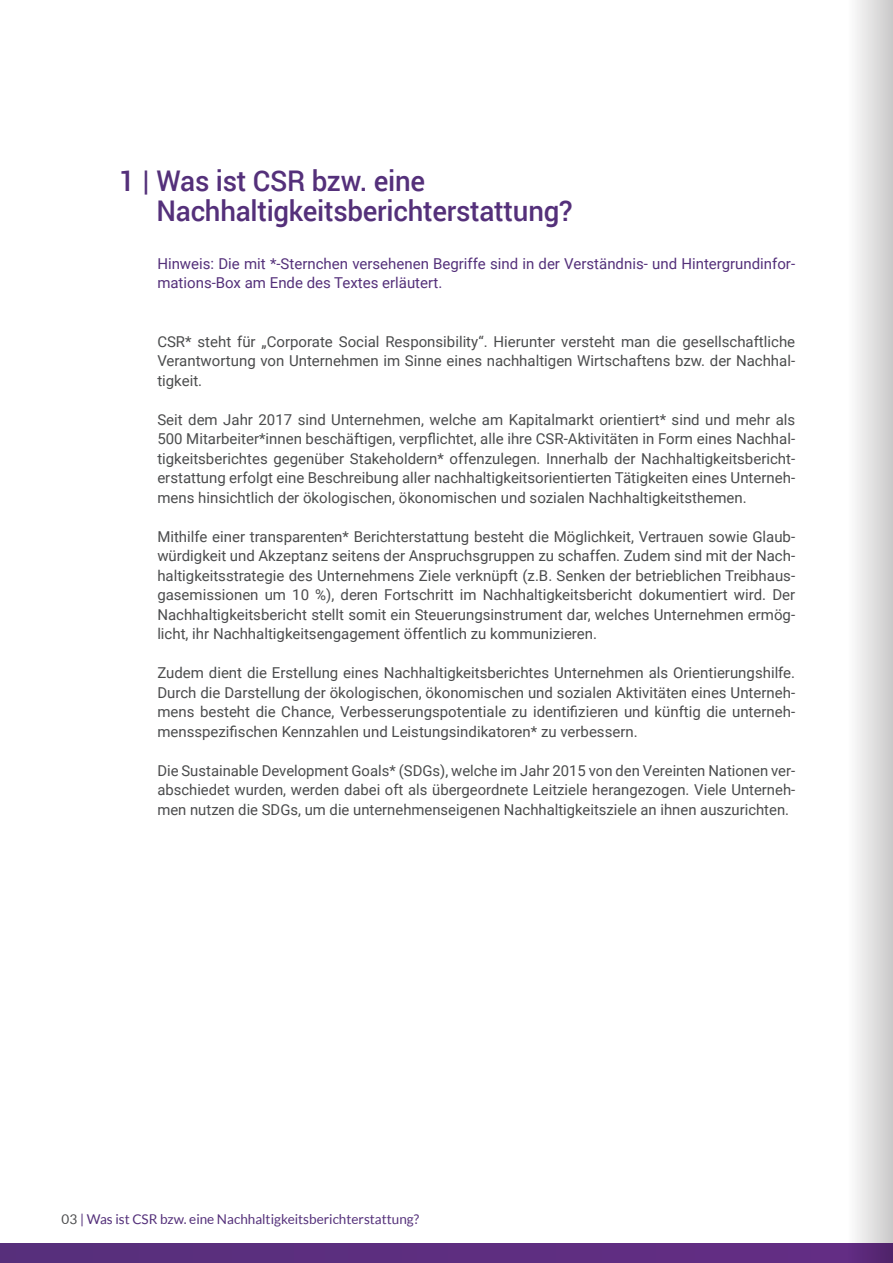
<style>
.page{position:relative;width:893px;height:1263px;background:#fff}
.page>*{position:absolute;margin:0;border:0;box-sizing:border-box;transform-origin:0 0}
.t1{font:500 28.5px/30px "Roboto";letter-spacing:-.01em;color:#54307a}
.t2{font:15px/19.5px "Roboto";color:#4b4c4d;text-align:justify}
.t3{font:15px/19.5px "Roboto";color:#54307a}
.t4{font:13.5px "Lato";color:#54307a}
.s1{color:#4b4c4d}
</style>
<div class="page">
<div style="left:0;top:1244px;width:893px;height:19px;background:#5d2e80"></div>
<div style="left:847px;top:0;width:46px;height:1263px;background:linear-gradient(to right,#fcfbfd,#c9c8c9)"></div>
<h1 class="t1" style="left:157px;top:164px;width:417px;text-indent:-38px">1 | Was ist CSR bzw. eine<br>Nachhaltigkeitsberichterstattung?</h1>
<p class="t3" style="left:157px;top:253px;width:639px">Hinweis: Die mit *-Sternchen versehenen Begriffe sind in der Verständnis- und Hintergrundinfor&shy;mations-Box am Ende des Textes erläutert.</p>
<p class="t2" style="left:157px;top:331px;width:639px">CSR* steht für „Corporate Social Responsibility“. Hierunter versteht man die gesellschaftliche Verantwortung von Unternehmen im Sinne eines nachhaltigen Wirtschaftens bzw. der Nachhal&shy;tigkeit.</p>
<p class="t2" style="left:157px;top:409px;width:639px">Seit dem Jahr 2017 sind Unternehmen, welche am Kapitalmarkt orientiert* sind und mehr als 500 Mitarbeiter*innen beschäftigen, verpflichtet, alle ihre CSR-Aktivitäten in Form eines Nachhal&shy;tigkeitsberichtes gegenüber Stakeholdern* offenzulegen. Innerhalb der Nachhaltigkeitsbericht&shy;erstattung erfolgt eine Beschreibung aller nachhaltigkeitsorientierten Tätigkeiten eines Unterneh&shy;mens hinsichtlich der ökologischen, ökonomischen und sozialen Nachhaltigkeitsthemen.</p>
<p class="t2" style="left:157px;top:526px;width:639px">Mithilfe einer transparenten* Berichterstattung besteht die Möglichkeit, Vertrauen sowie Glaub&shy;würdigkeit und Akzeptanz seitens der Anspruchsgruppen zu schaffen. Zudem sind mit der Nach&shy;haltigkeitsstrategie des Unternehmens Ziele verknüpft (z.B. Senken der betrieblichen Treibhaus&shy;gasemissionen um 10 %), deren Fortschritt im Nachhaltigkeitsbericht dokumentiert wird. Der Nachhaltigkeitsbericht stellt somit ein Steuerungsinstrument dar, welches Unternehmen ermög&shy;licht, ihr Nachhaltigkeitsengagement öffentlich zu kommunizieren.</p>
<p class="t2" style="left:157px;top:662px;width:639px">Zudem dient die Erstellung eines Nachhaltigkeitsberichtes Unternehmen als Orientierungshilfe.<br>Durch die Darstellung der ökologischen, ökonomischen und sozialen Aktivitäten eines Unterneh&shy;mens besteht die Chance, Verbesserungspotentiale zu identifizieren und künftig die unterneh&shy;mensspezifischen Kennzahlen und Leistungsindikatoren* zu verbessern.</p>
<p class="t2" style="left:157px;top:760px;width:639px">Die Sustainable Development Goals* (SDGs), welche im Jahr 2015 von den Vereinten Nationen ver&shy;abschiedet wurden, werden dabei oft als übergeordnete Leitziele herangezogen. Viele Unterneh&shy;men nutzen die SDGs, um die unternehmenseigenen Nachhaltigkeitsziele an ihnen auszurichten.</p>
<p class="t4" style="left:62px;top:1212px;width:359px"><span class="s1">03</span> | Was ist CSR bzw. eine Nachhaltigkeitsberichterstattung?</p>
</div>
